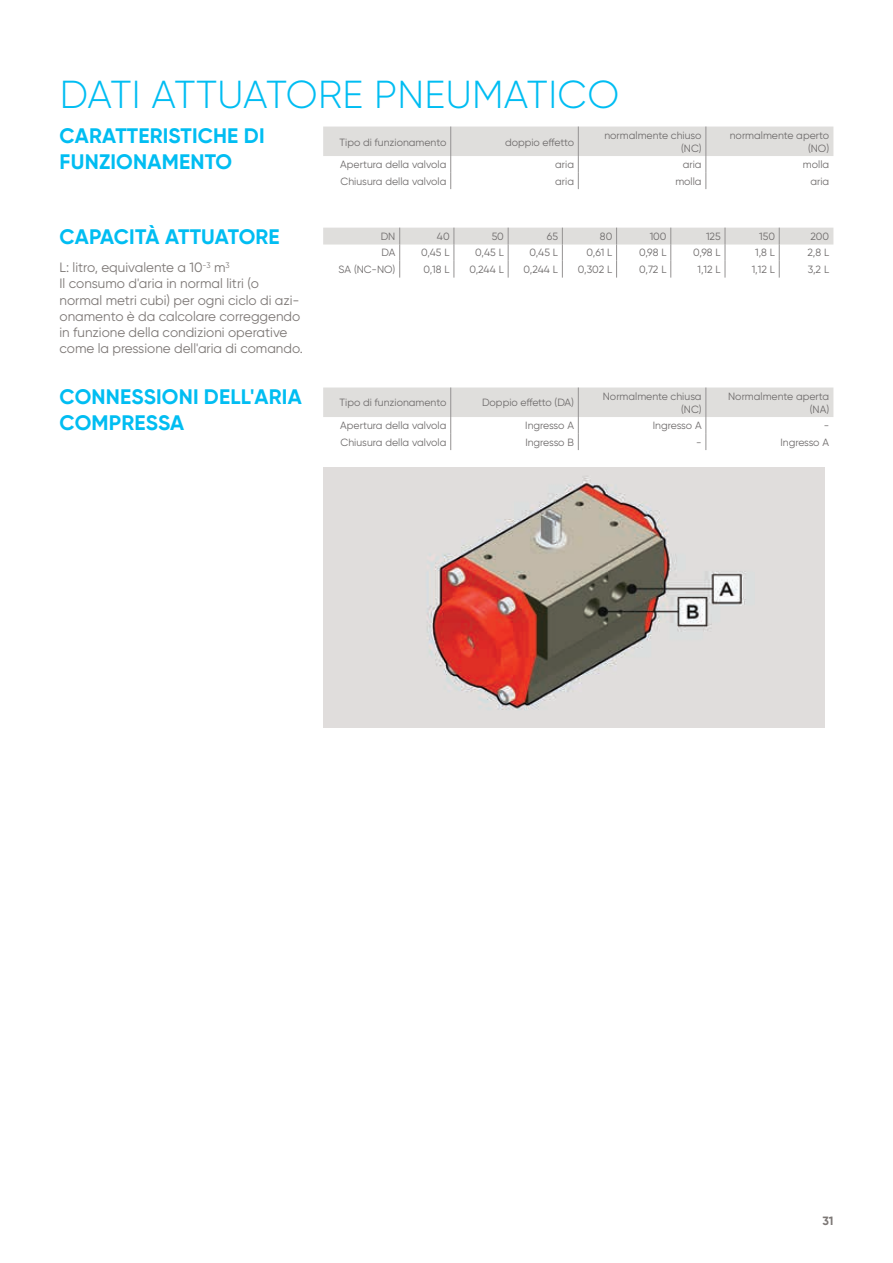
<style>
.page{position:relative;width:893px;height:1263px;background:#fff}
.page>*{position:absolute;margin:0;border:0;box-sizing:border-box;transform-origin:0 0}
.t1{font:300 39px "Gilroy";letter-spacing:.01em;color:#01bdf2}
.t2{font:700 21px/25.2px "Gilroy";letter-spacing:.01em;color:#01bdf2}
.t3{font:13.5px/16.2px "Gilroy";color:#7c7775}
.t4{font:700 12px "Gilroy";color:#7c7775}
.t5{font:10.5px/12.6px "Gilroy";color:#6e6b6b;text-align:right}
</style>
<div class="page">
<svg style="left:323px;top:127px;width:510px;height:62px"></svg>
<svg style="left:323px;top:228px;width:510px;height:50px"></svg>
<svg style="left:323px;top:387px;width:510px;height:63px"></svg>
<img style="left:323px;top:467px;width:502px;height:260px">
<h1 class="t1" style="left:60px;top:71px;width:561px">DATI ATTUATORE PN EUMATICO</h1>
<h2 class="t2" style="left:60px;top:123px;width:207px">CARATTERISTICHE DI<br>FUNZIONAMENTO</h2>
<p class="t5" style="left:340px;top:135px;width:108px">Tipo di funzionamento</p>
<p class="t5" style="left:505px;top:135px;width:70px">doppio effetto</p>
<p class="t5" style="left:604px;top:129px;width:99px">normalmente chiuso (NC)</p>
<p class="t5" style="left:730px;top:129px;width:101px">normalmente aperto (NO)</p>
<p class="t5" style="left:340px;top:158px;width:108px">Apertura della valvola</p>
<p class="t5" style="left:555px;top:158px;width:20px">aria</p>
<p class="t5" style="left:683px;top:158px;width:20px">aria</p>
<p class="t5" style="left:803px;top:158px;width:28px">molla</p>
<p class="t5" style="left:341px;top:175px;width:107px">Chiusura della valvola</p>
<p class="t5" style="left:555px;top:175px;width:20px">aria</p>
<p class="t5" style="left:675px;top:175px;width:28px">molla</p>
<p class="t5" style="left:810px;top:175px;width:20px">aria</p>
<h2 class="t2" style="left:60px;top:224px;width:222px">CAPACITÀ ATTUATORE</h2>
<p class="t3" style="left:60px;top:259px;width:245px">L: litro, equivalente a 10<sup>-3</sup> m<sup>3<br></sup>Il consumo d'aria in normal litri (o normal metri cubi) per ogni ciclo di azi&shy;onamento è da calcolare correggendo in funzione della condizioni operative come la pressione dell'aria di comando.</p>
<p class="t5" style="left:381px;top:230px;width:16px">DN</p>
<p class="t5" style="left:437px;top:230px;width:14px">40</p>
<p class="t5" style="left:492px;top:230px;width:14px">50</p>
<p class="t5" style="left:547px;top:230px;width:13px">65</p>
<p class="t5" style="left:600px;top:230px;width:14px">80</p>
<p class="t5" style="left:650px;top:230px;width:18px">100</p>
<p class="t5" style="left:706px;top:230px;width:16px">125</p>
<p class="t5" style="left:759px;top:230px;width:17px">150</p>
<p class="t5" style="left:810px;top:230px;width:20px">200</p>
<p class="t5" style="left:382px;top:246px;width:15px">DA</p>
<p class="t5" style="left:421px;top:246px;width:30px">0,45 L</p>
<p class="t5" style="left:475px;top:246px;width:30px">0,45 L</p>
<p class="t5" style="left:529px;top:246px;width:30px">0,45 L</p>
<p class="t5" style="left:587px;top:246px;width:27px">0,61 L</p>
<p class="t5" style="left:639px;top:246px;width:29px">0,98 L</p>
<p class="t5" style="left:693px;top:246px;width:29px">0,98 L</p>
<p class="t5" style="left:755px;top:246px;width:21px">1,8 L</p>
<p class="t5" style="left:807px;top:246px;width:23px">2,8 L</p>
<p class="t5" style="left:339px;top:263px;width:58px">SA (NC-NO)</p>
<p class="t5" style="left:423px;top:263px;width:28px">0,18 L</p>
<p class="t5" style="left:469px;top:263px;width:36px">0,244 L</p>
<p class="t5" style="left:524px;top:263px;width:36px">0,244 L</p>
<p class="t5" style="left:578px;top:263px;width:36px">0,302 L</p>
<p class="t5" style="left:639px;top:263px;width:29px">0,72 L</p>
<p class="t5" style="left:697px;top:263px;width:25px">1,12 L</p>
<p class="t5" style="left:752px;top:263px;width:25px">1,12 L</p>
<p class="t5" style="left:808px;top:263px;width:23px">3,2 L</p>
<h2 class="t2" style="left:60px;top:384px;width:244px">CONNESSIONI DELL'ARIA<br>COMPRESSA</h2>
<p class="t5" style="left:340px;top:396px;width:108px">Tipo di funzionamento</p>
<p class="t5" style="left:482px;top:396px;width:93px">Doppio effetto (DA)</p>
<p class="t5" style="left:603px;top:390px;width:100px">Normalmente chiusa (NC)</p>
<p class="t5" style="left:728px;top:390px;width:103px">Normalmente aperta (NA)</p>
<p class="t5" style="left:340px;top:419px;width:108px">Apertura della valvola</p>
<p class="t5" style="left:525px;top:419px;width:50px">Ingresso A</p>
<p class="t5" style="left:653px;top:419px;width:50px">Ingresso A</p>
<p class="t5" style="left:824px;top:419px;width:7px">-</p>
<p class="t5" style="left:341px;top:436px;width:107px">Chiusura della valvola</p>
<p class="t5" style="left:525px;top:436px;width:50px">Ingresso B</p>
<p class="t5" style="left:696px;top:436px;width:7px">-</p>
<p class="t5" style="left:780px;top:436px;width:50px">Ingresso A</p>
<p class="t4" style="left:822px;top:1213px;width:12px">31</p>
</div>
